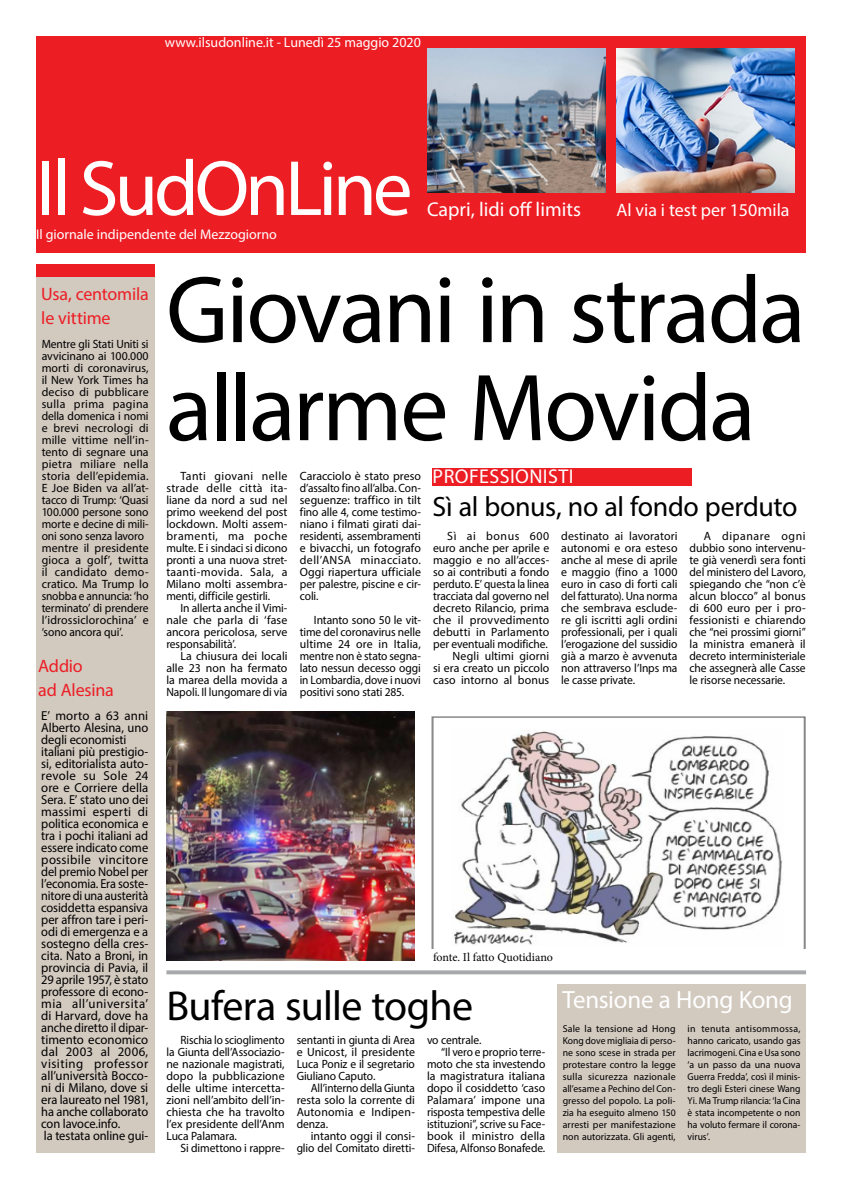
<style>
.page{position:relative;width:842px;height:1191px;background:#fff}
.page>*{position:absolute;margin:0;border:0;box-sizing:border-box;transform-origin:0 0}
.t1{font:96px/98px "Myriad Pro";letter-spacing:-.03em;color:#000}
.t2{font:79px "Myriad Pro";letter-spacing:-.05em;color:#fff}
.t3{font:42px "Myriad Pro";letter-spacing:-.015em;color:#000}
.t4{font:28px "Myriad Pro";letter-spacing:-.01em;color:#000}
.t5{font:25px "Myriad Pro";letter-spacing:-.01em;color:#fff}
.t6{font:20px "Myriad Pro";letter-spacing:.01em;color:#fff}
.t7{font:18px/24px "Myriad Pro";letter-spacing:-.01em;color:#ed1d24}
.t8{font:18px "Myriad Pro";color:#fff}
.t9{font:14px "Myriad Pro";color:#fff}
.t10{font:13px/12px "Myriad Pro";letter-spacing:-.005em;color:#000}
.t11{font:12px/12px "Myriad Pro";letter-spacing:-.005em;color:#000;text-align:justify}
.t12{font:12px/12px "Myriad Pro";letter-spacing:-.005em;color:#000;text-align:justify;scale:.96 1}
.t13{font:12px/12px "Myriad Pro";letter-spacing:-.005em;color:#000;text-align:justify;scale:.94 1}
.t14{font:12px "Myriad Pro";letter-spacing:-.005em;color:#000;scale:.95 1}
.t15{font:12px "Minion Pro";letter-spacing:-.005em;color:#000}
.t16{font:12px "Myriad Pro";letter-spacing:.015em;color:#000}
.t17{font:10px/12px "Myriad Pro";letter-spacing:.005em;color:#000;text-align:justify}
</style>
<div class="page">
<div style="left:36px;top:264px;width:118px;height:888px;background:#d2c9bf"></div>
<div style="left:36px;top:36px;width:770px;height:216px;background:#ed1d24"></div>
<img style="left:166px;top:711px;width:249px;height:249px">
<img style="left:431px;top:716px;width:375px;height:232px">
<div style="left:432px;top:468px;width:260px;height:17px;background:#ed1d24"></div>
<svg style="left:166px;top:970px;width:640px;height:4px;background:#aeb0b3"></svg>
<div style="left:36px;top:264px;width:118px;height:12px;background:#ed1d24"></div>
<img style="left:427px;top:48px;width:178px;height:144px">
<img style="left:616px;top:48px;width:179px;height:144px">
<div style="left:557px;top:984px;width:249px;height:168px;background:#d2c9bf"></div>
<p class="t9" style="left:165px;top:34px;width:258px">www.ilsudonline.it - Lunedì 25 maggio 2020</p>
<h2 class="t2" style="left:36px;top:140px;width:378px">Il SudOnLine</h2>
<p class="t9" style="left:36px;top:226px;width:242px">Il giornale indipendente del Mezzogiorno</p>
<h3 class="t6" style="left:427px;top:197px;width:155px">Capri, lidi off limits</h3>
<h3 class="t8" style="left:616px;top:199px;width:174px">Al via i test per 150mila</h3>
<h3 class="t7" style="left:41px;top:282px;width:109px">Usa, centomila le vittime</h3>
<p class="t12" style="left:42px;top:338px;width:113px;text-align:left">Mentre gli Stati Uniti si avvicinano ai 100.000 morti di coronavirus, il New York Times ha deciso di pubblicare sulla prima pagina della domenica i nomi e brevi necrologi di mille vittime nell’in&shy;tento di segnare una pietra miliare nella storia dell’epidemia.<br>E Joe Biden va all’at&shy;tacco di Trump: ‘Quasi<br>100.000 persone sono morte e decine di mili&shy;oni sono senza lavoro mentre il presidente gioca a golf’, twitta il candidato demo&shy;cratico. Ma Trump lo snobba e annuncia: ‘ho terminato’ di prendere l’idrossiclorochina’ e ‘sono ancora qui’.</p>
<h3 class="t7" style="left:38px;top:654px;width:77px">Addio<br>ad Alesina</h3>
<p class="t10" style="left:41px;top:709px;width:109px">E’ morto a 63 anni<br>Alberto Alesina, uno degli economisti italiani più prestigio&shy;si, editorialista auto&shy;revole su Sole 24 ore e Corriere della<br>Sera. E’ stato uno dei massimi esperti di politica economica e tra i pochi italiani ad essere indicato come possibile vincitore del premio Nobel per l’economia. Era soste&shy;nitore di una austerità cosiddetta espansiva per affron tare i peri&shy;odi di emergenza e a sostegno della cres&shy;cita. Nato a Broni, in provincia di Pavia, il<br>29 aprile 1957, è stato professore di econo&shy;mia all’universita’ di Harvard, dove ha anche diretto il dipar&shy;timento economico dal 2003 al 2006, visiting professor all’università Bocco&shy;ni di Milano, dove si era laureato nel 1981, ha anche collaborato con lavoce.info.<br>la testata online gui-</p>
<h1 class="t1" style="left:166px;top:259px;width:641px">Giovani in strada allarme Movida</h1>
<p class="t11" style="left:166px;top:470px;width:123px;text-indent:14px">Tanti giovani nelle strade delle città ita&shy;liane da nord a sud nel primo weekend del post lockdown. Molti assem&shy;bramenti, ma poche multe. E i sindaci si dicono pronti a una nuova stret&shy;taanti-movida. Sala, a Milano molti assembra&shy;menti, difficile gestirli.</p>
<p class="t12" style="left:166px;top:602px;width:128px;text-indent:14px">In allerta anche il Vimi&shy;nale che parla di ‘fase ancora pericolosa, serve responsabilità’.</p>
<p class="t11" style="left:166px;top:650px;width:123px;text-indent:14px">La chiusura dei locali alle 23 non ha fermato la marea della movida a Napoli. Il lungomare di via</p>
<h3 class="t6" style="left:433px;top:464px;width:142px">PROFESSIONISTI</h3>
<p class="t11" style="left:300px;top:470px;width:123px">Caracciolo è stato preso d’assalto fino all’alba. Con&shy;seguenze: traffico in tilt fino alle 4, come testimo&shy;niano i filmati girati dai&shy;residenti, assembramenti e bivacchi, un fotografo dell’ANSA minacciato.<br>Oggi riapertura ufficiale per palestre, piscine e cir&shy;coli.</p>
<p class="t11" style="left:300px;top:614px;width:123px;text-indent:14px">Intanto sono 50 le vit&shy;time del coronavirus nelle ultime 24 ore in Italia, mentre non è stato segna&shy;lato nessun decesso oggi in Lombardia, dove i nuovi positivi sono stati 285.</p>
<h3 class="t4" style="left:432px;top:489px;width:367px">Sì al bonus, no al fondo perduto</h3>
<p class="t11" style="left:433px;top:530px;width:118px;text-align:right">Sì ai bonus 600 euro anche per aprile e maggio e no all’acces&shy;so ai contributi a fondo perduto. E’ questa la linea tracciata dal governo nel decreto Rilancio, prima che il provvedimento debutti in Parlamento per eventuali modifiche.<br>Negli ultimi giorni<br>si era creato un piccolo caso intorno al bonus</p>
<p class="t11" style="left:561px;top:530px;width:118px">destinato ai lavoratori autonomi e ora esteso anche al mese di aprile e maggio (fino a 1000 euro in caso di forti cali del fatturato). Una norma che sembrava esclude&shy;re gli iscritti agli ordini professionali, per i quali l’erogazione del sussidio già a marzo è avvenuta non attraverso l’Inps ma le casse private.</p>
<p class="t11" style="left:689px;top:530px;width:118px;text-indent:14px">A dipanare ogni dubbio sono intervenu&shy;te già venerdì sera fonti del ministero del Lavoro, spiegando che “non c’è alcun blocco” al bonus di 600 euro per i pro&shy;fessionisti e chiarendo che “nei prossimi giorni” la ministra emanerà il decreto interministeriale che assegnerà alle Casse le risorse necessarie.</p>
<p class="t15" style="left:433px;top:949px;width:121px">fonte. Il fatto Quotidiano</p>
<h3 class="t3" style="left:166px;top:980px;width:308px">Bufera sulle toghe</h3>
<p class="t13" style="left:166px;top:1034px;width:127px;text-indent:14px">Rischia lo scioglimento la Giunta dell’Associazio&shy;ne nazionale magistrati, dopo la pubblicazione delle ultime intercetta&shy;zioni nell’ambito dell’in&shy;chiesta che ha travolto l’ex presidente dell’Anm Luca Palamara.</p>
<p class="t12" style="left:181px;top:1142px;width:110px">Si dimettono i rappre-</p>
<p class="t12" style="left:297px;top:1034px;width:125px">sentanti in giunta di Area e Unicost, il presidente Luca Poniz e il segretario Giuliano Caputo.</p>
<p class="t13" style="left:297px;top:1082px;width:127px;text-indent:14px">All’interno della Giunta resta solo la corrente di Autonomia e Indipen&shy;denza.</p>
<p class="t11" style="left:297px;top:1130px;width:120px;text-align:right">intanto oggi il consi&shy;glio del Comitato diretti-</p>
<p class="t12" style="left:427px;top:1034px;width:58px">vo centrale.</p>
<p class="t14" style="left:441px;top:1045px;width:111px">“Il vero e proprio terre-</p>
<p class="t12" style="left:427px;top:1058px;width:125px">moto che sta investendo</p>
<p class="t11" style="left:427px;top:1070px;width:120px">la magistratura italiana</p>
<p class="t11" style="left:427px;top:1082px;width:120px">dopo il cosiddetto ‘caso</p>
<p class="t11" style="left:427px;top:1094px;width:120px">Palamara’ impone una</p>
<p class="t12" style="left:427px;top:1106px;width:125px">risposta tempestiva delle</p>
<p class="t14" style="left:427px;top:1117px;width:126px">istituzioni”, scrive su Face-</p>
<p class="t16" style="left:427px;top:1129px;width:120px">book il ministro della</p>
<p class="t14" style="left:427px;top:1141px;width:126px">Difesa, Alfonso Bonafede.</p>
<h3 class="t5" style="left:563px;top:984px;width:232px">Tensione a Hong Kong</h3>
<p class="t17" style="left:563px;top:1022px;width:114px">Sale la tensione ad Hong Kong dove migliaia di perso&shy;ne sono scese in strada per protestare contro la legge sulla sicurezza nazionale all’esame a Pechino del Con&shy;gresso del popolo. La poli&shy;zia ha eseguito almeno 150 arresti per manifestazione non autorizzata. Gli agenti,</p>
<p class="t17" style="left:688px;top:1022px;width:114px">in tenuta antisommossa, hanno caricato, usando gas lacrimogeni. Cina e Usa sono ‘a un passo da una nuova Guerra Fredda’, così il minis&shy;tro degli Esteri cinese Wang Yi. Ma Trump rilancia: ‘la Cina è stata incompetente o non ha voluto fermare il corona&shy;virus’.</p>
</div>
